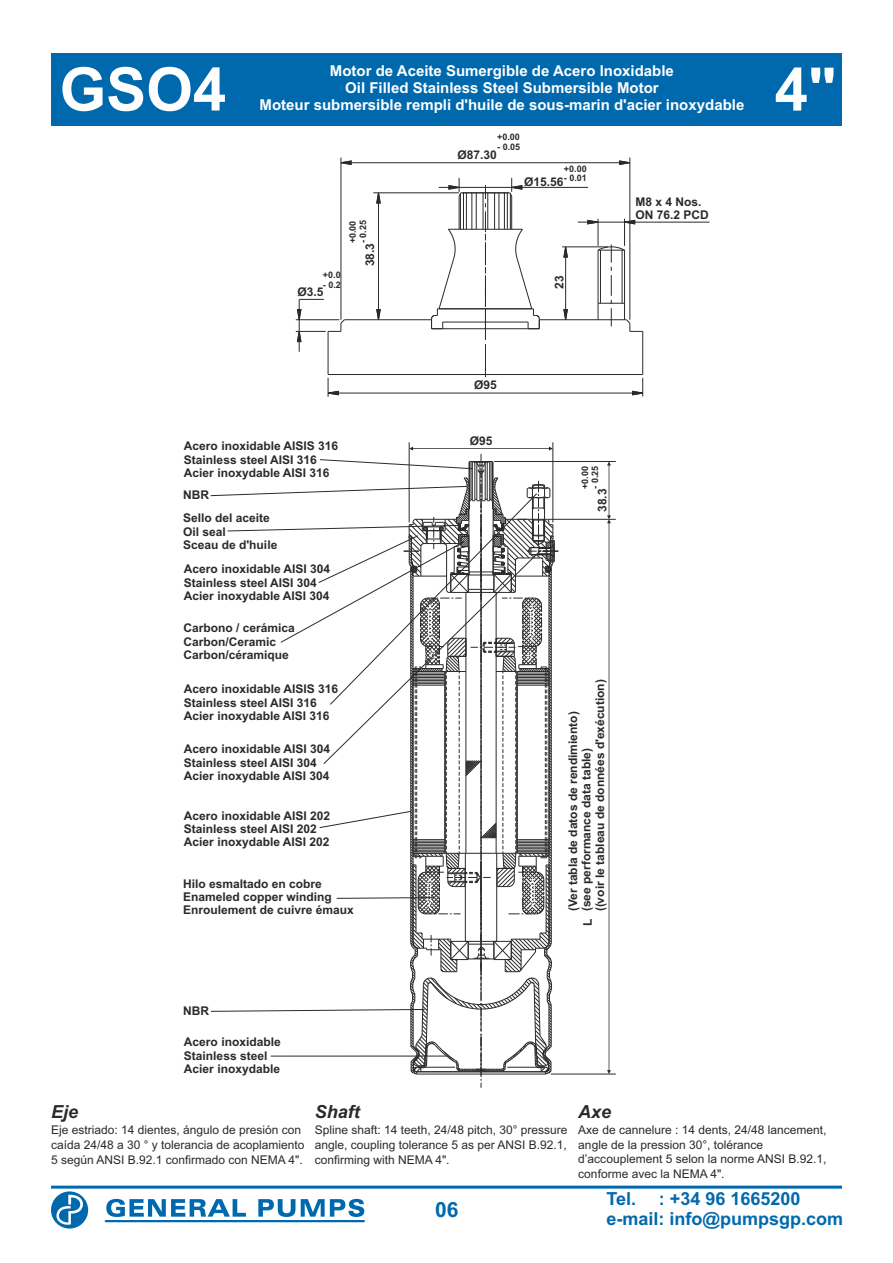
<style>
.page{position:relative;width:893px;height:1263px;background:#fff}
.page>*{position:absolute;margin:0;border:0;box-sizing:border-box;transform-origin:0 0}
.t1{font:700 60px "Arial";color:#fefefe}
.t2{font:700 21px "Arial";color:#0069ae}
.t3{font:700 18px "Arial";color:#0069ae}
.t4{font:italic 700 18px "Arial";color:#2b2a29}
.t5{font:700 15px/16.8px "Arial";color:#fefefe;text-align:center}
.t6{font:700 12px/13.4px "Arial";color:#2b2a29}
.t7{font:12px/14.7px "Arial";color:#2b2a29}
.t8{font:700 9px "Arial";color:#2b2a29}
</style>
<div class="page">
<div style="left:51px;top:53px;width:791px;height:72px;background:#0069ae"></div>
<hr style="left:51px;top:1185px;width:791px;height:3px;background:#0069ae">
<div style="left:51px;top:1191px;width:37px;height:37px;background:#0069ae;border-radius:50%"></div>
<svg style="left:56px;top:1194px;width:27px;height:32px"></svg>
<svg style="left:106px;top:1199px;width:258px;height:18px"></svg>
<hr style="left:106px;top:1220px;width:258px;height:2px;background:#0069ae">
<hr style="left:338px;top:393px;width:304px;height:1px;background:#2b2a29">
<svg style="left:327px;top:378px;width:12px;height:19px"></svg>
<svg style="left:632px;top:378px;width:12px;height:18px"></svg>
<hr style="left:328px;top:331px;width:1px;height:43px;background:#2b2a29">
<hr style="left:642px;top:331px;width:1px;height:43px;background:#2b2a29">
<hr style="left:344px;top:319px;width:88px;height:1px;background:#2b2a29">
<hr style="left:539px;top:319px;width:87px;height:1px;background:#2b2a29">
<hr style="left:459px;top:196px;width:1px;height:33px;background:#2b2a29">
<hr style="left:511px;top:196px;width:1px;height:33px;background:#2b2a29">
<hr style="left:461px;top:192px;width:49px;height:1px;background:#2b2a29">
<hr style="left:483px;top:193px;width:1px;height:36px;background:#2b2a29">
<hr style="left:476px;top:193px;width:1px;height:36px;background:#2b2a29">
<hr style="left:471px;top:193px;width:1px;height:36px;background:#2b2a29">
<hr style="left:466px;top:193px;width:1px;height:36px;background:#2b2a29">
<hr style="left:463px;top:193px;width:1px;height:36px;background:#2b2a29">
<hr style="left:460px;top:194px;width:1px;height:35px;background:#2b2a29">
<hr style="left:487px;top:193px;width:1px;height:36px;background:#2b2a29">
<hr style="left:494px;top:193px;width:1px;height:36px;background:#2b2a29">
<hr style="left:499px;top:193px;width:1px;height:36px;background:#2b2a29">
<hr style="left:504px;top:193px;width:1px;height:36px;background:#2b2a29">
<hr style="left:507px;top:193px;width:1px;height:36px;background:#2b2a29">
<hr style="left:510px;top:194px;width:1px;height:35px;background:#2b2a29">
<hr style="left:373px;top:192px;width:86px;height:1px;background:#2b2a29">
<hr style="left:328px;top:374px;width:315px;height:1px;background:#2b2a29">
<hr style="left:485px;top:344px;width:1px;height:33px;background:#2b2a29">
<hr style="left:562px;top:246px;width:46px;height:1px;background:#2b2a29">
<hr style="left:341px;top:158px;width:1px;height:162px;background:#2b2a29">
<hr style="left:629px;top:158px;width:1px;height:162px;background:#2b2a29">
<hr style="left:432px;top:328px;width:107px;height:1px;background:#2b2a29">
<hr style="left:448px;top:229px;width:74px;height:1px;background:#2b2a29">
<hr style="left:437px;top:308px;width:96px;height:1px;background:#2b2a29">
<svg style="left:485px;top:185px;width:1px;height:155px"></svg>
<svg style="left:431px;top:228px;width:25px;height:101px"></svg>
<svg style="left:515px;top:228px;width:25px;height:101px"></svg>
<hr style="left:443px;top:322px;width:85px;height:1px;background:#2b2a29">
<hr style="left:296px;top:319px;width:43px;height:1px;background:#2b2a29">
<hr style="left:296px;top:331px;width:30px;height:1px;background:#2b2a29">
<svg style="left:297px;top:299px;width:48px;height:53px"></svg>
<hr style="left:378px;top:200px;width:1px;height:110px;background:#2b2a29">
<svg style="left:376px;top:309px;width:5px;height:12px"></svg>
<svg style="left:376px;top:192px;width:5px;height:12px"></svg>
<svg style="left:439px;top:178px;width:25px;height:19px"></svg>
<hr style="left:522px;top:187px;width:66px;height:1px;background:#2b2a29">
<svg style="left:507px;top:178px;width:16px;height:19px"></svg>
<hr style="left:459px;top:187px;width:53px;height:1px;background:#2b2a29">
<hr style="left:351px;top:162px;width:275px;height:1px;background:#2b2a29">
<svg style="left:340px;top:160px;width:12px;height:5px"></svg>
<svg style="left:619px;top:160px;width:12px;height:5px"></svg>
<hr style="left:565px;top:255px;width:1px;height:55px;background:#2b2a29">
<svg style="left:563px;top:246px;width:5px;height:20px"></svg>
<svg style="left:563px;top:301px;width:5px;height:20px"></svg>
<hr style="left:635px;top:222px;width:74px;height:1px;background:#2b2a29">
<svg style="left:578px;top:219px;width:65px;height:113px"></svg>
<hr style="left:548px;top:519px;width:68px;height:1px;background:#2b2a29">
<hr style="left:494px;top:461px;width:122px;height:1px;background:#2b2a29">
<hr style="left:551px;top:1074px;width:65px;height:1px;background:#2b2a29">
<svg style="left:607px;top:462px;width:4px;height:612px"></svg>
<hr style="left:409px;top:442px;width:1px;height:80px;background:#2b2a29">
<hr style="left:552px;top:442px;width:1px;height:80px;background:#2b2a29">
<svg style="left:210px;top:447px;width:348px;height:641px"></svg>
<p class="t5" style="left:259px;top:64px;width:486px">Motor de Aceite Sumergible de Acero Inoxidable<br>Oil Filled Stainless Steel Submersible Motor<br>Moteur submersible rempli d'huile de sous-marin d'acier inoxydable</p>
<h1 class="t1" style="left:60px;top:67px;width:168px">GSO4</h1>
<h1 class="t1" style="left:775px;top:67px;width:63px">4"</h1>
<p class="t8" style="left:497px;top:134px;width:24px">+0.00</p>
<p class="t8" style="left:497px;top:144px;width:25px">- 0.05</p>
<p class="t6" style="left:457px;top:149px;width:41px">Ø87.30</p>
<p class="t8" style="left:323px;top:271px;width:19px">+0.0</p>
<p class="t8" style="left:323px;top:281px;width:20px">- 0.2</p>
<p class="t6" style="left:297px;top:287px;width:28px">Ø3.5</p>
<p class="t8" style="left:349px;top:243px;width:24px;rotate:-90deg">+0.00</p>
<p class="t8" style="left:359px;top:243px;width:25px;rotate:-90deg">- 0.25</p>
<p class="t6" style="left:364px;top:266px;width:25px;rotate:-90deg">38.3</p>
<p class="t6" style="left:184px;top:441px;width:156px">Acero inoxidable AISIS 316<br>Stainless steel AISI 316<br>Acier inoxydable AISI 316</p>
<p class="t6" style="left:183px;top:489px;width:27px">NBR</p>
<p class="t6" style="left:183px;top:512px;width:96px">Sello del aceite<br>Oil seal<br>Sceau de d'huile</p>
<p class="t6" style="left:184px;top:563px;width:148px">Acero inoxidable AISI 304<br>Stainless steel AISI 304<br>Acier inoxydable AISI 304</p>
<p class="t6" style="left:183px;top:623px;width:113px">Carbono / cerámica<br>Carbon/Ceramic<br>Carbon/céramique</p>
<p class="t6" style="left:184px;top:684px;width:156px">Acero inoxidable AISIS 316<br>Stainless steel AISI 316<br>Acier inoxydable AISI 316</p>
<p class="t6" style="left:184px;top:743px;width:148px">Acero inoxidable AISI 304<br>Stainless steel AISI 304<br>Acier inoxydable AISI 304</p>
<p class="t6" style="left:184px;top:810px;width:148px">Acero inoxidable AISI 202<br>Stainless steel AISI 202<br>Acier inoxydable AISI 202</p>
<p class="t6" style="left:183px;top:878px;width:172px">Hilo esmaltado en cobre<br>Enameled copper winding<br>Enroulement de cuivre émaux</p>
<p class="t6" style="left:183px;top:1006px;width:27px">NBR</p>
<p class="t6" style="left:184px;top:1036px;width:98px">Acero inoxidable<br>Stainless steel<br>Acier inoxydable</p>
<p class="t8" style="left:564px;top:165px;width:24px">+0.00</p>
<p class="t8" style="left:564px;top:174px;width:25px">- 0.01</p>
<p class="t6" style="left:524px;top:176px;width:41px">Ø15.56</p>
<p class="t6" style="left:554px;top:289px;width:15px;rotate:-90deg">23</p>
<p class="t6" style="left:636px;top:196px;width:75px">M8 x 4 Nos.<br>ON 76.2 PCD</p>
<p class="t6" style="left:474px;top:379px;width:24px">Ø95</p>
<p class="t6" style="left:470px;top:435px;width:24px">Ø95</p>
<p class="t8" style="left:582px;top:489px;width:24px;rotate:-90deg">+0.00</p>
<p class="t8" style="left:592px;top:489px;width:25px;rotate:-90deg">- 0.25</p>
<p class="t6" style="left:597px;top:512px;width:25px;rotate:-90deg">38.3</p>
<p class="t6" style="left:567px;top:911px;width:234px;rotate:-90deg">(Ver tabla de datos de rendimiento)<br>(see performance data table)<br>((voir le tableau de données d'exécution)</p>
<p class="t6" style="left:582px;top:926px;width:9px;rotate:-90deg">L</p>
<h3 class="t4" style="left:51px;top:1105px;width:29px">Eje</h3>
<p class="t7" style="left:51px;top:1123px;width:255px">Eje estriado: 14 dientes, ángulo de presión con caída 24/48 a 30 ° y tolerancia de acoplamiento<br>5 según ANSI B.92.1 confirmado con NEMA 4".</p>
<h3 class="t4" style="left:315px;top:1105px;width:46px">Shaft</h3>
<p class="t7" style="left:315px;top:1123px;width:254px;text-align:justify">Spline shaft: 14 teeth, 24/48 pitch, 30° pressure angle, coupling tolerance 5 as per ANSI B.92.1, confirming with NEMA 4".</p>
<h2 class="t2" style="left:435px;top:1202px;width:25px">06</h2>
<h3 class="t4" style="left:578px;top:1104px;width:35px">Axe</h3>
<p class="t7" style="left:578px;top:1123px;width:250px">Axe de cannelure : 14 dents, 24/48 lancement, angle de la pression 30°, tolérance d’accouplement 5 selon la norme ANSI B.92.1, conforme avec la NEMA 4".</p>
<h3 class="t3" style="left:607px;top:1212px;width:238px">e-mail: info@pumpsgp.com</h3>
<h3 class="t3" style="left:607px;top:1191px;width:31px">Tel.</h3>
<h3 class="t3" style="left:659px;top:1191px;width:143px">: +34 96 1665200</h3>
</div>
